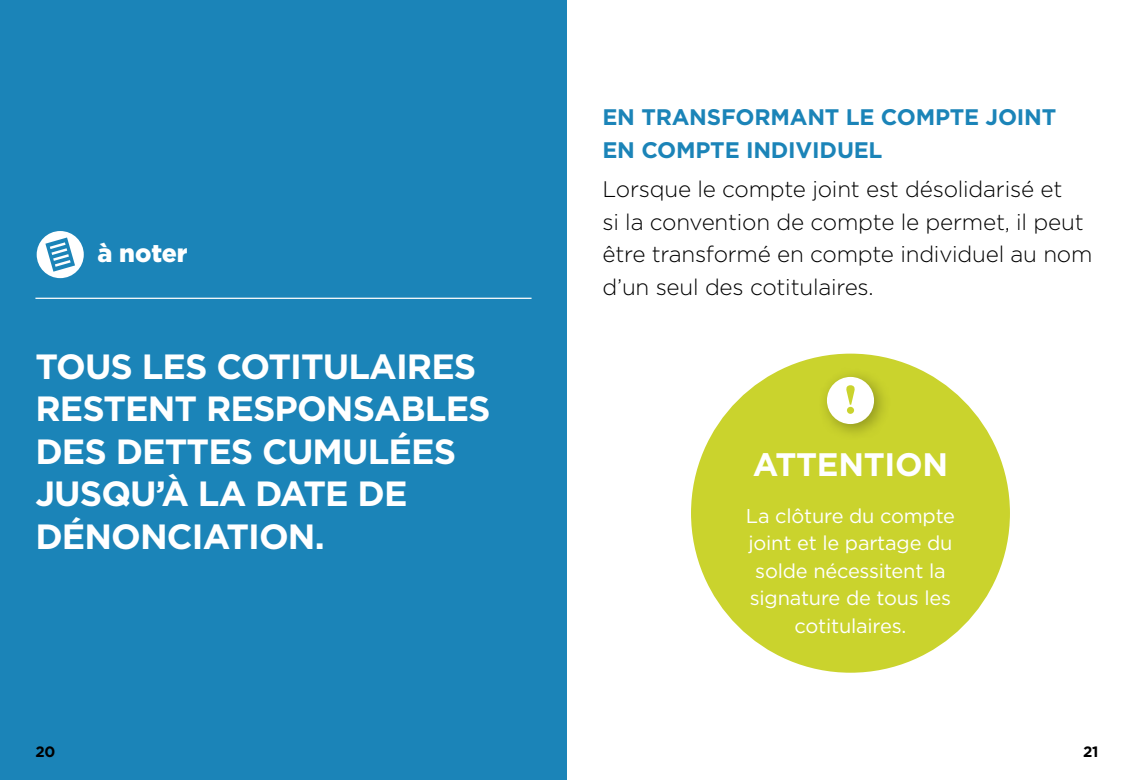
<style>
.page{position:relative;width:1134px;height:780px;background:#fff}
.page>*{position:absolute;margin:0;border:0;box-sizing:border-box;transform-origin:0 0}
.texte_majuscule_-_a{font:700 35px/42.5px "Gotham";letter-spacing:-.025em;color:#fff}
.H3_-_Attention{font:700 32.5px "Gotham";letter-spacing:-.01em;color:#fff}
.H3_-_a_savoir_etc{font:900 25px "Gotham";letter-spacing:-.005em;color:#fff}
.Texte{font:300 22.5px/32.5px "Gotham";letter-spacing:-.01em;color:#000}
.Texte-2{font:700 22.5px/32.5px "Gotham";letter-spacing:-.01em;color:#1b84b8}
.Texte_attention{font:20px/27.5px "Gotham";letter-spacing:-.01em;color:#fff;text-align:center}
.t1{font:700 15px "Gotham";color:#000}
</style>
<div class="page">
<div style="left:0;top:0;width:567px;height:780px;background:#1b84b8"></div>
<hr style="left:35px;top:297px;width:496px;height:2px;background:#fff">
<div style="left:37px;top:231px;width:47px;height:47px;background:#fff;border-radius:50%"></div>
<svg style="left:45px;top:237px;width:30px;height:35px"></svg>
<div style="left:691px;top:353px;width:319px;height:319px;background:#cad32d;border-radius:50%"></div>
<div style="left:817px;top:367px;width:75px;height:75px;background:#000;opacity:.3"></div>
<div style="left:827px;top:377px;width:47px;height:47px;background:#fff;border-radius:50%"></div>
<svg style="left:846px;top:385px;width:9px;height:29px"></svg>
<h3 class="H3_-_a_savoir_etc" style="left:97px;top:236px;width:92px">à noter</h3>
<p class="texte_majuscule_-_a" style="left:35px;top:345px;width:457px">TOUS LES COTITULAIRES<br>RESTENT RESPONSABLES<br>DES DETTES CUMULÉES<br>JUSQU’À LA DATE DE<br>DÉNONCIATION.</p>
<p class="t1" style="left:35px;top:741px;width:22px">20</p>
<p class="Texte-2" style="left:602px;top:101px;width:455px">EN TRANSFORMANT LE COMPTE JOINT<br>EN COMPTE INDIVIDUEL</p>
<p class="Texte" style="left:602px;top:172px;width:492px">Lorsque le compte joint est désolidarisé et<br>si la convention de compte le permet, il peut être transformé en compte individuel au nom d’un seul des cotitulaires.</p>
<h3 class="H3_-_Attention" style="left:753px;top:443px;width:196px">ATTENTION</h3>
<p class="Texte_attention" style="left:746px;top:501px;width:211px">La clôture du compte joint et le partage du solde nécessitent la signature de tous les cotitulaires.</p>
<p class="t1" style="left:1083px;top:741px;width:17px">21</p>
</div>
